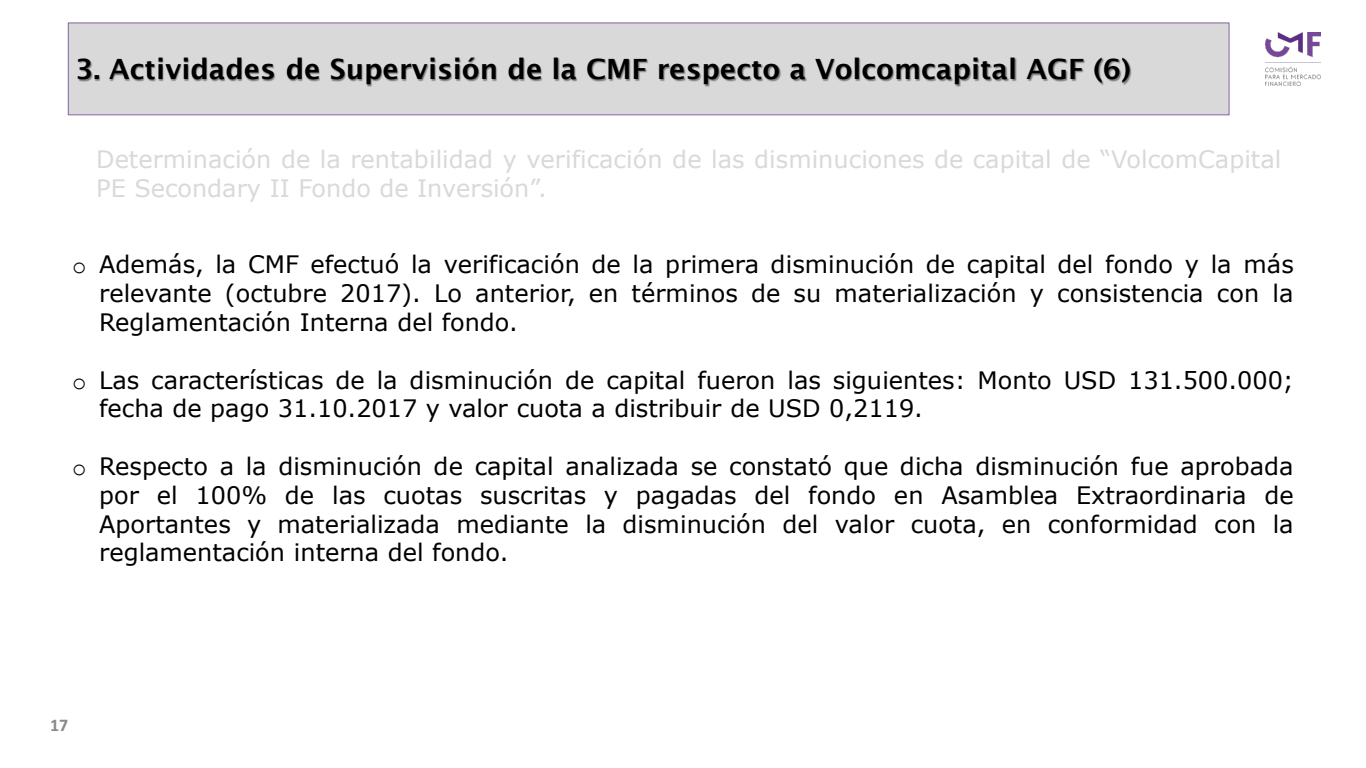
<style>
.page{position:relative;width:1366px;height:768px;background:#fff}
.page>*{position:absolute;margin:0;border:0;box-sizing:border-box;transform-origin:0 0}
.t1{font:600 28px "Lucida Sans";color:#000}
.t2{font:24px/28.8px "Verdana";color:#000;text-align:justify}
.t3{font:24px/28.8px "Verdana";color:#d9d9d9}
.t4{font:700 18px "Calibri";color:#898989}
.s1{font-family:"Courier New"}
</style>
<div class="page">
<img style="left:1265px;top:32px;width:56px;height:54px">
<div style="left:68px;top:23px;width:1161px;height:92px;background:#d9d9d9;border:1px solid #8064a2"></div>
<img style="left:67px;top:43px;width:3px;height:62px">
<img style="left:78px;top:59px;width:14px;height:23px">
<img style="left:92px;top:58px;width:706px;height:29px">
<img style="left:798px;top:58px;width:211px;height:29px">
<img style="left:1011px;top:58px;width:121px;height:27px">
<h1 class="t1" style="left:76px;top:53px;width:1057px">3. Actividades de Supervisión de la CMF respecto a Volcomcapital AGF (6)</h1>
<p class="t3" style="left:96px;top:145px;width:1187px">Determinación de la rentabilidad y verificación de las disminuciones de capital de “VolcomCapital<br>PE Secondary II Fondo de Inversión”.</p>
<p class="t2" style="left:99px;top:250px;width:1196px;text-indent:-27px"><span class="s1">o</span> Además, la CMF efectuó la verificación de la primera disminución de capital del fondo y la más relevante (octubre 2017). Lo anterior, en términos de su materialización y consistencia con la Reglamentación Interna del fondo.</p>
<p class="t2" style="left:99px;top:365px;width:1196px;text-indent:-27px"><span class="s1">o</span> Las características de la disminución de capital fueron las siguientes: Monto USD 131.500.000; fecha de pago 31.10.2017 y valor cuota a distribuir de USD 0,2119.</p>
<p class="t2" style="left:99px;top:452px;width:1196px;text-indent:-27px"><span class="s1">o</span> Respecto a la disminución de capital analizada se constató que dicha disminución fue aprobada por el 100% de las cuotas suscritas y pagadas del fondo en Asamblea Extraordinaria de Aportantes y materializada mediante la disminución del valor cuota, en conformidad con la reglamentación interna del fondo.</p>
<p class="t4" style="left:50px;top:712px;width:20px">17</p>
</div>
